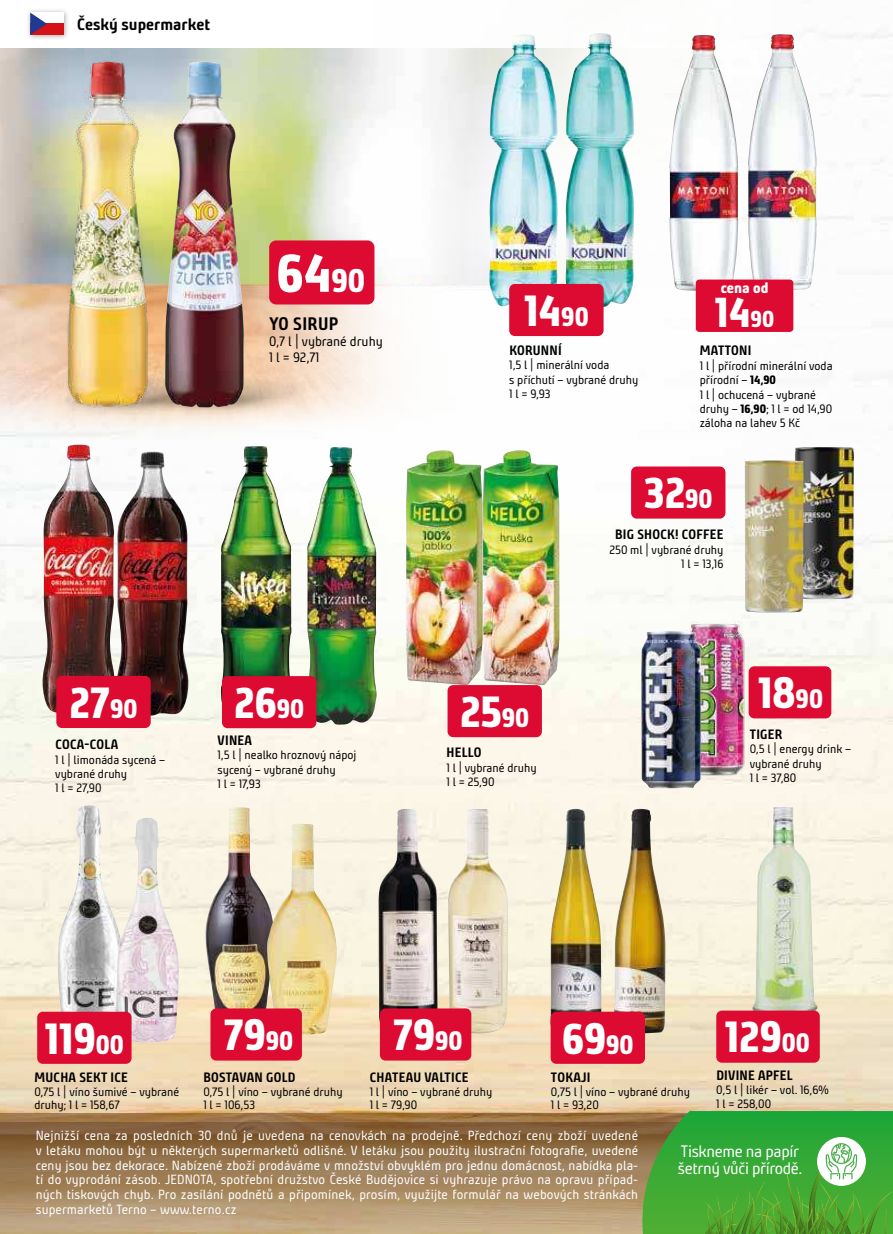
<style>
.page{position:relative;width:893px;height:1234px;background:#fff}
.page>*{position:absolute;margin:0;border:0;box-sizing:border-box;transform-origin:0 0}
.t1{font:800 53.25px "Bunday Clean";color:#fff}
.t2{font:800 43.35px "Bunday Clean";color:#fff}
.t3{font:800 41.55px "Bunday Clean";color:#fff}
.t4{font:700 18px "Bunday Clean";letter-spacing:.02em;color:#000}
.t5{font:16.5px/16.5px "Bunday Clean";letter-spacing:-.02em;color:#fff}
.t6{font:700 16.5px "Bunday Clean";color:#000}
.t7{font:800 15px "Bunday Clean";color:#fff}
.t8{font:700 13.5px "Bunday Clean";letter-spacing:.02em;color:#000}
.t9{font:13.5px/16.2px "Bunday Clean";color:#000}
.t10{font:13.2px/14.7px "Bunday Clean";letter-spacing:.01em;color:#fff;text-align:justify}
.t11{font:12px/14.4px "Bunday Clean";color:#000}
.s1{font-size:32.25px}
.s2{font-size:26.25px}
.s3{font-size:22.65px}
.s4{font-weight:800}
</style>
<div class="page">
<img style="left:0;top:91px;width:893px;height:1021px">
<svg style="left:0;top:1112px;width:642px;height:121px;background:#a18159"></svg>
<img style="left:614px;top:808px;width:51px;height:225px">
<img style="left:550px;top:808px;width:52px;height:225px">
<img style="left:448px;top:808px;width:61px;height:225px">
<img style="left:378px;top:808px;width:60px;height:225px">
<img style="left:205px;top:807px;width:71px;height:211px">
<img style="left:266px;top:823px;width:72px;height:211px">
<img style="left:58px;top:805px;width:65px;height:206px">
<img style="left:116px;top:817px;width:64px;height:225px">
<img style="left:0;top:48px;width:716px;height:398px">
<img style="left:406px;top:450px;width:153px;height:235px">
<img style="left:681px;top:621px;width:67px;height:157px">
<img style="left:641px;top:631px;width:60px;height:157px">
<img style="left:795px;top:447px;width:59px;height:152px">
<img style="left:744px;top:460px;width:60px;height:152px">
<div style="left:631px;top:466px;width:94px;height:52px;background:#dd0a31;border-radius:6px"></div>
<div style="left:37px;top:1011px;width:95px;height:52px;background:#dd0a31;border-radius:6px"></div>
<div style="left:448px;top:685px;width:94px;height:52px;background:#dd0a31;border-radius:6px"></div>
<div style="left:551px;top:1011px;width:94px;height:52px;background:#dd0a31;border-radius:6px"></div>
<div style="left:749px;top:666px;width:82px;height:52px;background:#dd0a31;border-radius:6px"></div>
<div style="left:380px;top:1008px;width:91px;height:52px;background:#dd0a31;border-radius:6px"></div>
<div style="left:210px;top:1008px;width:92px;height:52px;background:#dd0a31;border-radius:6px"></div>
<svg style="left:28px;top:10px;width:40px;height:29px"></svg>
<div style="left:30px;top:13px;width:33px;height:11px;background:#fff"></div>
<div style="left:30px;top:24px;width:33px;height:11px;background:#d51317"></div>
<svg style="left:30px;top:13px;width:17px;height:22px"></svg>
<svg style="left:642px;top:1110px;width:251px;height:123px;background:#4aa940"></svg>
<img style="left:489px;top:34px;width:69px;height:274px">
<img style="left:566px;top:33px;width:68px;height:274px">
<img style="left:669px;top:35px;width:69px;height:256px">
<img style="left:748px;top:34px;width:69px;height:256px">
<div style="left:509px;top:284px;width:95px;height:52px;background:#dd0a31;border-radius:6px"></div>
<div style="left:696px;top:279px;width:97px;height:53px;background:#dd0a31;border-radius:4px"></div>
<img style="left:751px;top:806px;width:67px;height:205px">
<div style="left:716px;top:1010px;width:104px;height:52px;background:#dd0a31;border-radius:6px"></div>
<img style="left:221px;top:446px;width:71px;height:277px">
<img style="left:306px;top:446px;width:71px;height:278px">
<img style="left:42px;top:444px;width:73px;height:270px">
<img style="left:116px;top:451px;width:73px;height:265px">
<div style="left:56px;top:675px;width:95px;height:52px;background:#dd0a31;border-radius:6px"></div>
<div style="left:222px;top:676px;width:94px;height:52px;background:#dd0a31;border-radius:6px"></div>
<div style="left:269px;top:240px;width:105px;height:64px;background:#dd0a31;border-radius:7px"></div>
<img style="left:37px;top:358px;width:87px;height:68px">
<img style="left:124px;top:358px;width:192px;height:68px">
<img style="left:57px;top:48px;width:94px;height:359px">
<img style="left:165px;top:62px;width:79px;height:345px">
<h3 class="t6" style="left:77px;top:13px;width:134px">Český supermarket</h3>
<h1 class="t1" style="left:276px;top:253px;width:90px">64<span class="s1">90</span></h1>
<h3 class="t4" style="left:269px;top:311px;width:70px">YO SIRUP</h3>
<p class="t9" style="left:269px;top:333px;width:115px">0,7 l | vybrané druhy<br>1 l = 92,71</p>
<h2 class="t2" style="left:70px;top:686px;width:69px">27<span class="s2">90</span></h2>
<h2 class="t2" style="left:234px;top:686px;width:71px">26<span class="s2">90</span></h2>
<p class="t8" style="left:55px;top:735px;width:64px">COCA-COLA</p>
<p class="t11" style="left:55px;top:752px;width:112px">1 l | limonáda sycená – vybrané druhy<br>1 l = 27,90</p>
<p class="t8" style="left:218px;top:731px;width:36px">VINEA</p>
<p class="t11" style="left:217px;top:748px;width:140px">1,5 l | nealko hroznový nápoj sycený – vybrané druhy<br>1 l = 17,93</p>
<h2 class="t2" style="left:524px;top:294px;width:66px">14<span class="s2">90</span></h2>
<p class="t8" style="left:509px;top:341px;width:54px">KORUNNÍ</p>
<p class="t11" style="left:509px;top:358px;width:131px">1,5 l | minerální voda<br>s příchutí – vybrané druhy<br>1 l = 9,93</p>
<p class="t7" style="left:721px;top:282px;width:49px">cena od</p>
<h3 class="t3" style="left:715px;top:297px;width:61px">14<span class="s3">90</span></h3>
<p class="t8" style="left:700px;top:341px;width:53px">MATTONI</p>
<p class="t11" style="left:700px;top:358px;width:134px">1 l | přírodní minerální voda přírodní – <span class="s4">14,90<br></span>1 l | ochucená – vybrané druhy – <span class="s4">16,90</span>; 1 l = od 14,90 záloha na lahev 5 Kč</p>
<h2 class="t2" style="left:644px;top:477px;width:70px">32<span class="s2">90</span></h2>
<h2 class="t2" style="left:460px;top:695px;width:71px">25<span class="s2">90</span></h2>
<p class="t8" style="left:447px;top:743px;width:36px">HELLO</p>
<p class="t11" style="left:446px;top:760px;width:92px">1 l | vybrané druhy<br>1 l = 25,90</p>
<p class="t8" style="left:615px;top:525px;width:110px">BIG SHOCK! COFFEE</p>
<p class="t11" style="left:609px;top:542px;width:116px;text-align:right">250 ml | vybrané druhy<br>1 l = 13,16</p>
<h2 class="t2" style="left:758px;top:677px;width:66px">18<span class="s2">90</span></h2>
<p class="t8" style="left:750px;top:725px;width:34px">TIGER</p>
<p class="t11" style="left:750px;top:741px;width:103px">0,5 l | energy drink – vybrané druhy<br>1 l = 37,80</p>
<h2 class="t2" style="left:45px;top:1022px;width:81px">119<span class="s2">00</span></h2>
<p class="t8" style="left:35px;top:1068px;width:95px">MUCHA SEKT ICE</p>
<p class="t11" style="left:34px;top:1084px;width:146px;line-height:13.5px">0,75 l | víno šumivé – vybrané druhy; 1 l = 158,67</p>
<h2 class="t2" style="left:224px;top:1018px;width:71px">79<span class="s2">90</span></h2>
<h2 class="t2" style="left:393px;top:1018px;width:71px">79<span class="s2">90</span></h2>
<p class="t8" style="left:203px;top:1068px;width:94px">BOSTAVAN GOLD</p>
<p class="t11" style="left:203px;top:1084px;width:141px;line-height:13.5px">0,75 l | víno – vybrané druhy<br>1 l = 106,53</p>
<p class="t8" style="left:370px;top:1068px;width:100px">CHATEAU VALTICE</p>
<p class="t11" style="left:370px;top:1084px;width:124px;line-height:13.5px">1 l | víno – vybrané druhy<br>1 l = 79,90</p>
<h2 class="t2" style="left:562px;top:1022px;width:73px">69<span class="s2">90</span></h2>
<p class="t8" style="left:551px;top:1068px;width:41px">TOKAJI</p>
<p class="t11" style="left:551px;top:1084px;width:141px;line-height:13.5px">0,75 l | víno – vybrané druhy<br>1 l = 93,20</p>
<h2 class="t2" style="left:725px;top:1021px;width:87px">129<span class="s2">00</span></h2>
<p class="t8" style="left:716px;top:1065px;width:78px">DIVINE APFEL</p>
<p class="t11" style="left:716px;top:1082px;width:114px">0,5 l | likér – vol. 16,6%<br>1 l = 258,00</p>
<p class="t10" style="left:36px;top:1127px;width:604px">Nejnižší cena za posledních 30 dnů je uvedena na cenovkách na prodejně. Předchozí ceny zboží uvedené v letáku mohou být u některých supermarketů odlišné. V letáku jsou použity ilustrační fotografie, uvedené ceny jsou bez dekorace. Nabízené zboží prodáváme v množství obvyklém pro jednu domácnost, nabídka pla&shy;tí do vyprodání zásob. JEDNOTA, spotřební družstvo České Budějovice si vyhrazuje právo na opravu případ&shy;ných tiskových chyb. Pro zasílání podnětů a připomínek, prosím, využijte formulář na webových stránkách supermarketů Terno – www.terno.cz</p>
<h3 class="t5" style="left:678px;top:1142px;width:126px">Tiskneme na papír šetrný vůči přírodě.</h3>
</div>
